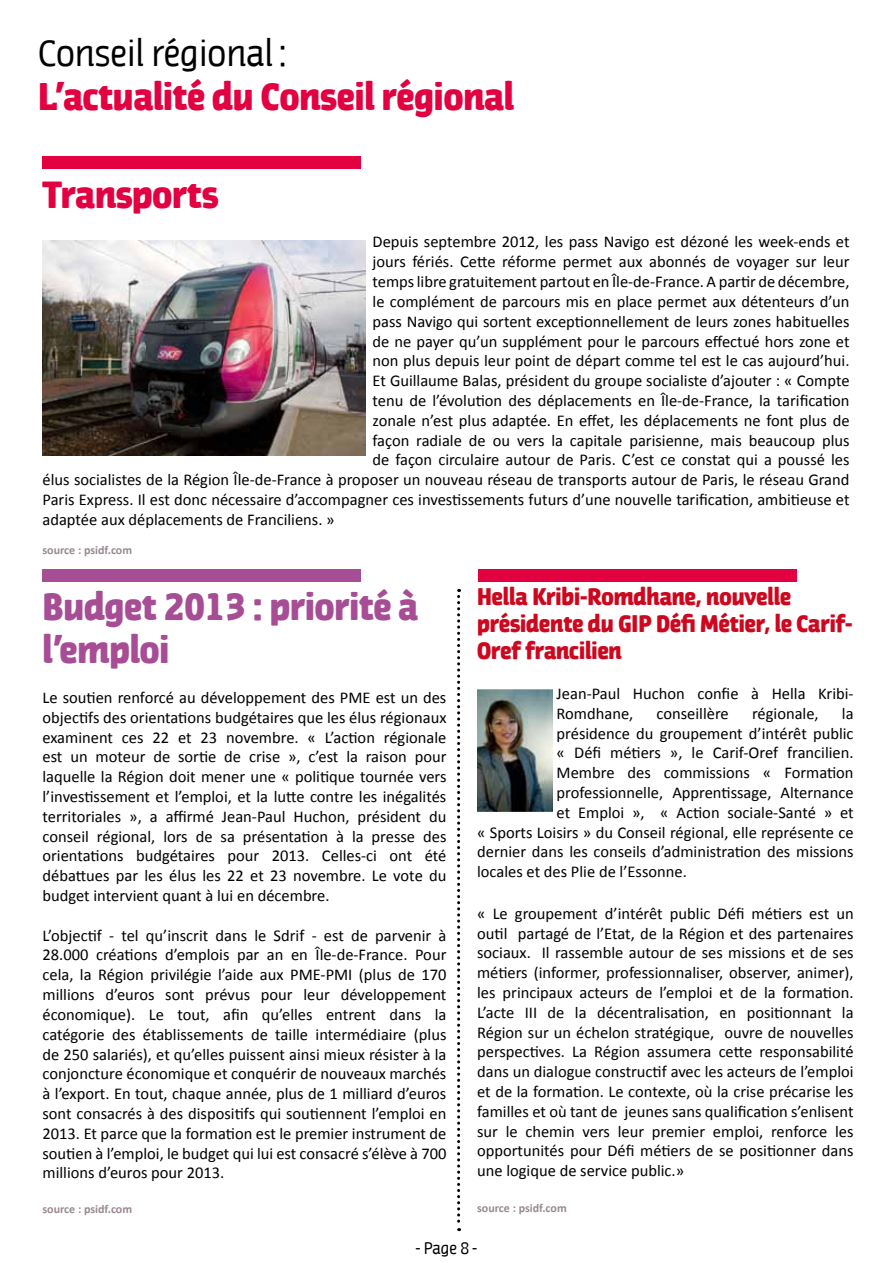
<style>
.page{position:relative;width:893px;height:1263px;background:#fff}
.page>*{position:absolute;margin:0;border:0;box-sizing:border-box;transform-origin:0 0}
.t1{font:900 36px "Jaures";color:#e20040}
.t2{font:900 36px/43.2px "Jaures";color:#a74d95}
.t3{font:36px "Jaures";color:#000}
.t4{font:900 22.5px/27px "Jaures";color:#cd071e}
.t5{font:16.5px/19.8px "Calibri";color:#000;text-align:justify}
.t6{font:16.5px "Jaures";color:#000}
.t7{font:700 12px "Calibri";color:#998892}
</style>
<div class="page">
<div style="left:43px;top:156px;width:318px;height:13px;background:#e20040"></div>
<svg style="left:457px;top:589px;width:3px;height:642px"></svg>
<img style="left:477px;top:689px;width:76px;height:123px">
<img style="left:43px;top:240px;width:322px;height:215px">
<div style="left:43px;top:569px;width:318px;height:12px;background:#a74d95"></div>
<div style="left:478px;top:569px;width:319px;height:12px;background:#e20040"></div>
<h1 class="t3" style="left:38px;top:34px;width:249px">Conseil régional :</h1>
<h1 class="t1" style="left:38px;top:74px;width:477px">L’actualité du Conseil régional</h1>
<h1 class="t1" style="left:43px;top:172px;width:177px">Transports</h1>
<p class="t5" style="left:373px;top:232px;width:478px">Depuis septembre 2012, les pass Navigo est dézoné les week-ends et</p>
<p class="t5" style="left:373px;top:252px;width:478px">jours fériés. Cette réforme permet aux abonnés de voyager sur leur</p>
<p class="t5" style="left:373px;top:272px;width:478px">temps libre gratuitement partout en Île-de-France. A partir de décembre,</p>
<p class="t5" style="left:373px;top:292px;width:478px">le complément de parcours mis en place permet aux détenteurs d’un</p>
<p class="t5" style="left:373px;top:311px;width:478px">pass Navigo qui sortent exceptionnellement de leurs zones habituelles</p>
<p class="t5" style="left:373px;top:331px;width:478px">de ne payer qu’un supplément pour le parcours effectué hors zone et</p>
<p class="t5" style="left:373px;top:351px;width:478px">non plus depuis leur point de départ comme tel est le cas aujourd’hui.</p>
<p class="t5" style="left:373px;top:371px;width:478px">Et Guillaume Balas, président du groupe socialiste d’ajouter : « Compte</p>
<p class="t5" style="left:373px;top:391px;width:478px">tenu de l’évolution des déplacements en Île-de-France, la tarification</p>
<p class="t5" style="left:373px;top:410px;width:478px">zonale n’est plus adaptée. En effet, les déplacements ne font plus de</p>
<p class="t5" style="left:373px;top:430px;width:478px">façon radiale de ou vers la capitale parisienne, mais beaucoup plus</p>
<p class="t5" style="left:373px;top:450px;width:479px">de façon circulaire autour de Paris. C’est ce constat qui a poussé les</p>
<p class="t5" style="left:43px;top:470px;width:808px">élus socialistes de la Région Île-de-France à proposer un nouveau réseau de transports autour de Paris, le réseau Grand</p>
<p class="t5" style="left:43px;top:490px;width:808px">Paris Express. Il est donc nécessaire d’accompagner ces investissements futurs d’une nouvelle tarification, ambitieuse et</p>
<p class="t5" style="left:43px;top:509px;width:294px">adaptée aux déplacements de Franciliens. »</p>
<p class="t7" style="left:43px;top:542px;width:91px">source : psidf.com</p>
<h2 class="t4" style="left:477px;top:584px;width:377px">Hella Kribi-Romdhane, nouvelle présidente du GIP Défi Métier, le Carif-<br>Oref francilien</h2>
<p class="t5" style="left:557px;top:684px;width:298px">Jean-Paul Huchon confie à Hella Kribi-<br>Romdhane,</p>
<h1 class="t2" style="left:43px;top:585px;width:377px">Budget 2013 : priorité à l’emploi</h1>
<p class="t5" style="left:43px;top:688px;width:405px">Le soutien renforcé au développement des PME est un des objectifs des orientations budgétaires que les élus régionaux examinent ces 22 et 23 novembre. « L’action régionale est un moteur de sortie de crise », c’est la raison pour laquelle la Région doit mener une « politique tournée vers l’investissement et l’emploi, et la lutte contre les inégalités territoriales », a affirmé Jean-Paul Huchon, président du conseil régional, lors de sa présentation à la presse des orientations budgétaires pour 2013. Celles-ci ont été débattues par les élus les 22 et 23 novembre. Le vote du budget intervient quant à lui en décembre.</p>
<p class="t5" style="left:43px;top:925px;width:405px">L’objectif - tel qu’inscrit dans le Sdrif - est de parvenir à 28.000 créations d’emplois par an en Île-de-France. Pour cela, la Région privilégie l’aide aux PME-PMI (plus de 170 millions d’euros sont prévus pour leur développement économique). Le tout, afin qu’elles entrent dans la catégorie des établissements de taille intermédiaire (plus de 250 salariés), et qu’elles puissent ainsi mieux résister à la conjoncture économique et conquérir de nouveaux marchés à l’export. En tout, chaque année, plus de 1 milliard d’euros sont consacrés à des dispositifs qui soutiennent l’emploi en 2013. Et parce que la formation est le premier instrument de soutien à l’emploi, le budget qui lui est consacré s’élève à 700 millions d’euros pour 2013.</p>
<p class="t7" style="left:43px;top:1201px;width:91px">source : psidf.com</p>
<p class="t5" style="left:657px;top:703px;width:74px">conseillère</p>
<p class="t5" style="left:752px;top:703px;width:68px">régionale,</p>
<p class="t5" style="left:842px;top:703px;width:13px">la</p>
<p class="t5" style="left:557px;top:723px;width:298px">présidence du groupement d’intérêt public</p>
<p class="t5" style="left:557px;top:743px;width:298px">« Défi métiers », le Carif-Oref francilien.</p>
<p class="t5" style="left:557px;top:763px;width:298px">Membre des commissions « Formation</p>
<p class="t5" style="left:557px;top:783px;width:299px">professionnelle, Apprentissage, Alternance</p>
<p class="t5" style="left:557px;top:802px;width:298px">et Emploi », « Action sociale-Santé » et</p>
<p class="t5" style="left:477px;top:822px;width:378px">« Sports Loisirs » du Conseil régional, elle représente ce</p>
<p class="t5" style="left:477px;top:842px;width:378px">dernier dans les conseils d’administration des missions</p>
<p class="t5" style="left:477px;top:862px;width:211px">locales et des Plie de l’Essonne.</p>
<p class="t5" style="left:477px;top:903px;width:378px">« Le groupement d’intérêt public Défi métiers est un outil partagé de l’Etat, de la Région et des partenaires sociaux. Il rassemble autour de ses missions et de ses métiers (informer, professionnaliser, observer, animer), les principaux acteurs de l’emploi et de la formation.<br>L’acte III de la décentralisation, en positionnant la Région sur un échelon stratégique, ouvre de nouvelles perspectives. La Région assumera cette responsabilité dans un dialogue constructif avec les acteurs de l’emploi et de la formation. Le contexte, où la crise précarise les familles et où tant de jeunes sans qualification s’enlisent sur le chemin vers leur premier emploi, renforce les opportunités pour Défi métiers de se positionner dans une logique de service public.»</p>
<p class="t7" style="left:477px;top:1200px;width:91px">source : psidf.com</p>
<p class="t6" style="left:416px;top:1239px;width:63px">- Page 8 -</p>
</div>
